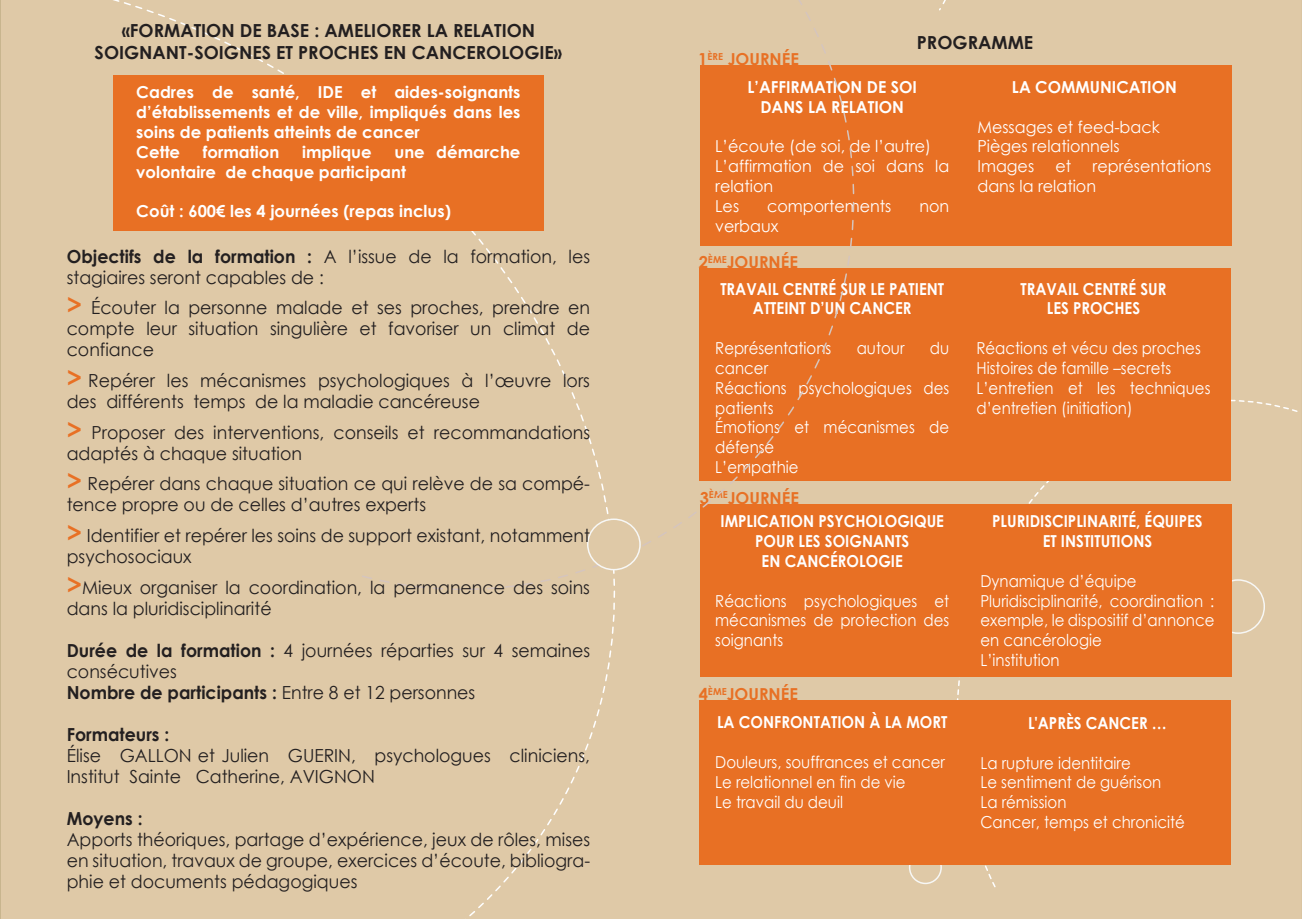
<style>
.page{position:relative;width:1302px;height:919px;background:#fff}
.page>*{position:absolute;margin:0;border:0;box-sizing:border-box;transform-origin:0 0}
.t1{font:18px/21px "Century Gothic";color:#231f20}
.t2{font:700 18px/21.6px "Century Gothic";color:#231f20;text-align:center}
.t3{font:16.5px/19.8px "Century Gothic";color:#fff;scale:.91 1}
.t4{font:700 16.5px/19.8px "Century Gothic";color:#fff}
.t5{font:700 16.5px/19.8px "Century Gothic";color:#fff;text-align:center;scale:.91 1}
.t6{font:16.5px/19.8px "Century Gothic";color:#fff}
.t7{font:700 16.5px "Century Gothic";color:#e87024}
.s1{font-weight:700}
.s2{font-weight:700;font-size:25.5px;color:#e87024}
</style>
<div class="page">
<div style="left:702px;top:0;width:599px;height:918px;background:#dfc9a7"></div>
<div style="left:909px;top:851px;width:32px;height:32px;background:#dfc9a7;border-radius:50%"></div>
<div style="left:908px;top:850px;width:33px;height:34px;border:2px solid #f7f7f5;border-radius:50%"></div>
<div style="left:700px;top:65px;width:531px;height:180px;background:#e87024"></div>
<div style="left:955px;top:399px;width:343px;height:491px;background:#dfc9a7"></div>
<div style="left:700px;top:504px;width:531px;height:173px;background:#e87024"></div>
<div style="left:699px;top:269px;width:531px;height:212px;background:#e87024"></div>
<div style="left:699px;top:700px;width:531px;height:165px;background:#e87024"></div>
<svg style="left:854px;top:0;width:121px;height:12px"></svg>
<svg style="left:702px;top:0;width:152px;height:508px"></svg>
<div style="left:0;top:0;width:702px;height:918px;background:#dfc9a7"></div>
<div style="left:587px;top:519px;width:53px;height:50px;background:#dfc9a7;border-radius:50%"></div>
<div style="left:587px;top:518px;width:53px;height:52px;border:2px solid #f7f7f5;border-radius:50%"></div>
<div style="left:113px;top:75px;width:430px;height:155px;background:#e87024"></div>
<p class="t2" style="left:95px;top:19px;width:469px">«FORMATION DE BASE : AMELIORER LA RELATION<br>SOIGNANT-SOIGNES ET PROCHES EN CANCEROLOGIE»</p>
<p class="t4" style="left:136px;top:82px;width:385px">Cadres de santé, IDE et aides-soignants d’établissements et de ville, impliqués dans les soins de patients atteints de cancer<br>Cette</p>
<p class="t4" style="left:136px;top:141px;width:385px;text-indent:258px">une démarche volontaire de chaque participant</p>
<p class="t4" style="left:136px;top:201px;width:316px">Coût : 600€ les 4 journées (repas inclus)</p>
<p class="t1" style="left:67px;top:245px;width:525px"><span class="s1">Objectifs de la formation :</span> A l’issue de la formation, les stagiaires seront capables de :</p>
<p class="t1" style="left:67px;top:297px;width:525px;text-align:justify"><span class="s2">&gt;</span> Écouter la personne malade et ses proches, prendre en compte leur situation singulière et favoriser un climat de confiance</p>
<p class="t1" style="left:67px;top:370px;width:524px"><span class="s2">&gt;</span> Repérer les mécanismes psychologiques à l’œuvre lors des différents temps de la maladie cancéreuse</p>
<p class="t1" style="left:67px;top:421px;width:525px"><span class="s2">&gt;</span> Proposer des interventions, conseils et recommandations adaptés à chaque situation</p>
<p class="t1" style="left:67px;top:473px;width:524px"><span class="s2">&gt;</span> Repérer dans chaque situation ce qui relève de sa compé&shy;tence propre ou de celles d’autres experts</p>
<p class="t1" style="left:67px;top:524px;width:525px"><span class="s2">&gt;</span> Identifier et repérer les soins de support existant, notamment psychosociaux</p>
<p class="t1" style="left:67px;top:576px;width:524px"><span class="s2">&gt;</span>Mieux organiser la coordination, la permanence des soins dans la pluridisciplinarité</p>
<p class="t1" style="left:67px;top:639px;width:525px"><span class="s1">Durée de la formation :</span> 4 journées réparties sur 4 semaines consécutives<br><span class="s1">Nombre de participants :</span> Entre 8 et 12 personnes</p>
<p class="t2" style="left:67px;top:722px;width:104px">Formateurs :</p>
<p class="t1" style="left:67px;top:744px;width:524px">Élise GALLON et Julien GUERIN, psychologues cliniciens,<br>Institut Sainte Catherine, AVIGNON</p>
<p class="t2" style="left:67px;top:806px;width:77px">Moyens :</p>
<p class="t1" style="left:67px;top:828px;width:525px;text-align:justify">Apports théoriques, partage d’expérience, jeux de rôles, mises en situation, travaux de groupe, exercices d’écoute, bibliogra&shy;phie et documents pédagogiques</p>
<p class="t4" style="left:203px;top:141px;width:78px">formation</p>
<p class="t4" style="left:302px;top:141px;width:71px">implique</p>
<p class="t7" style="left:698px;top:47px;width:102px">1<sup>ÈRE</sup> JOURNÉE</p>
<p class="t2" style="left:916px;top:31px;width:118px">PROGRAMME</p>
<p class="t4" style="left:747px;top:76px;width:171px;text-align:center">L’AFFIRMATION DE SOI<br>DANS LA RELATION</p>
<p class="t6" style="left:715px;top:136px;width:235px">L’écoute (de soi, de l’autre)<br>L’affirmation de soi dans la relation<br>Les</p>
<p class="t6" style="left:767px;top:196px;width:126px">comportements</p>
<p class="t6" style="left:919px;top:196px;width:31px">non</p>
<p class="t6" style="left:715px;top:215px;width:65px">verbaux</p>
<p class="t7" style="left:698px;top:250px;width:101px">2<sup>ÈME</sup>JOURNÉE</p>
<p class="t5" style="left:720px;top:278px;width:247px">TRAVAIL CENTRÉ SUR LE PATIENT<br>ATTEINT D’UN CANCER</p>
<p class="t3" style="left:715px;top:338px;width:129px">Représentations</p>
<p class="t3" style="left:856px;top:338px;width:54px">autour</p>
<p class="t3" style="left:929px;top:338px;width:23px">du</p>
<p class="t3" style="left:715px;top:358px;width:258px">cancer<br>Réactions psychologiques des patients<br>Émotions et mécanismes de défense<br>L’empathie</p>
<p class="t7" style="left:699px;top:485px;width:101px">3<sup>ÈME</sup>JOURNÉE</p>
<p class="t5" style="left:720px;top:510px;width:247px">IMPLICATION PSYCHOLOGIQUE<br>POUR LES SOIGNANTS<br>EN CANCÉROLOGIE</p>
<p class="t3" style="left:715px;top:590px;width:259px;text-align:justify">Réactions psychologiques et mécanismes de protection des soignants</p>
<p class="t7" style="left:698px;top:681px;width:101px">4<sup>ÈME</sup>JOURNÉE</p>
<p class="t5" style="left:717px;top:711px;width:255px">LA CONFRONTATION À LA MORT</p>
<p class="t3" style="left:715px;top:751px;width:254px">Douleurs, souffrances et cancer<br>Le relationnel en fin de vie<br>Le travail du deuil</p>
<p class="t4" style="left:1011px;top:76px;width:166px">LA COMMUNICATION</p>
<p class="t6" style="left:977px;top:116px;width:184px">Messages et feed-back<br>Pièges relationnels<br>Images</p>
<p class="t6" style="left:977px;top:156px;width:235px;text-indent:115px">représentations dans la relation</p>
<p class="t6" style="left:1055px;top:156px;width:17px">et</p>
<p class="t5" style="left:1020px;top:278px;width:162px">TRAVAIL CENTRÉ SUR<br>LES PROCHES</p>
<p class="t3" style="left:976px;top:338px;width:259px">Réactions et vécu des proches<br>Histoires de famille –secrets<br>L’entretien et les techniques d’entretien (initiation)</p>
<p class="t5" style="left:992px;top:510px;width:233px">PLURIDISCIPLINARITÉ, ÉQUIPES<br>ET INSTITUTIONS</p>
<p class="t3" style="left:980px;top:570px;width:258px">Dynamique d’équipe<br>Pluridisciplinarité, coordination : exemple, le dispositif d’annonce en cancérologie<br>L’institution</p>
<p class="t5" style="left:1027px;top:712px;width:154px">L'APRÈS CANCER …</p>
<p class="t3" style="left:980px;top:752px;width:226px">La rupture identitaire<br>Le sentiment de guérison<br>La rémission<br>Cancer, temps et chronicité</p>
</div>
